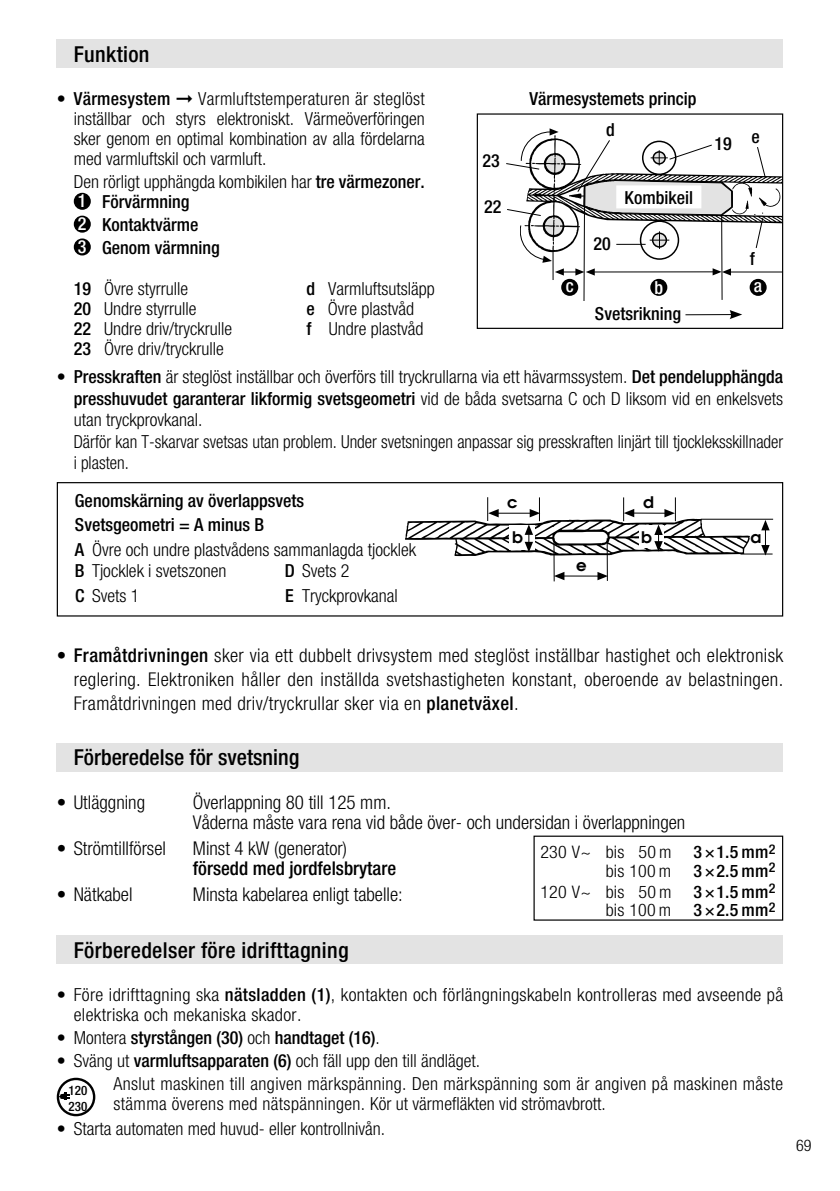
<style>
.page{position:relative;width:840px;height:1191px;background:#fff}
.page>*{position:absolute;margin:0;border:0;box-sizing:border-box;transform-origin:0 0}
.t1{font:500 condensed 22px "Helvetica Neue";letter-spacing:.015em;color:#000}
.t2{font:300 condensed 19px/24px "Helvetica Neue";color:#000}
.t3{font:500 condensed 19px "Helvetica Neue";color:#000}
.t4{font:300 condensed 18px/20px "Helvetica Neue";color:#000}
.t5{font:300 condensed 18px/20px "Helvetica Neue";letter-spacing:.02em;color:#000}
.t6{font:500 condensed 18px/24.4px "Helvetica Neue";color:#000}
.t7{font:500 condensed 18px "Helvetica Neue LTW1 G";color:#000}
.t8{font:500 condensed 18px/22.6px "Helvetica Neue LTW1 G";color:#fff;text-align:justify}
.t9{font:300 condensed 17.2px "Helvetica Neue";letter-spacing:.015em;color:#000;scale:1.04 1}
.t10{font:500 condensed 17.2px "Helvetica Neue";letter-spacing:.015em;color:#000;scale:1.04 1}
.t11{font:600 16px "Avant Garde";color:#000}
.t12{font:300 condensed 16px "Helvetica Neue LTW1 G";color:#000}
.t13{font:500 condensed 13px/16px "Helvetica Neue";color:#000}
.s1{font-weight:300}
.s2{font-weight:500}
.s3{font-family:"Helvetica Neue LTW1 G"}
</style>
<div class="page">
<div style="left:57px;top:743px;width:725px;height:28px;background:#e3e3e3"></div>
<div style="left:533px;top:835px;width:249px;height:85px;border:1px solid #000"></div>
<div style="left:57px;top:935px;width:725px;height:29px;background:#e3e3e3"></div>
<svg style="left:60px;top:1092px;width:10px;height:8px"></svg>
<div style="left:57px;top:1077px;width:38px;height:39px;border:2px solid #000;border-radius:50%"></div>
<div style="left:57px;top:482px;width:725px;height:134px;border:1px solid #000"></div>
<hr style="left:563px;top:575px;width:35px;height:1px;background:#000">
<svg style="left:554px;top:572px;width:10px;height:8px"></svg>
<svg style="left:597px;top:572px;width:9px;height:8px"></svg>
<svg style="left:760px;top:520px;width:9px;height:35px"></svg>
<hr style="left:740px;top:553px;width:32px;height:1px;background:#000">
<hr style="left:700px;top:519px;width:72px;height:1px;background:#000">
<svg style="left:405px;top:497px;width:345px;height:59px"></svg>
<hr style="left:606px;top:538px;width:1px;height:43px;background:#000">
<hr style="left:553px;top:538px;width:1px;height:43px;background:#000">
<div style="left:74px;top:193px;width:17px;height:17px;background:#000;border-radius:50%"></div>
<div style="left:74px;top:216px;width:17px;height:17px;background:#000;border-radius:50%"></div>
<div style="left:74px;top:238px;width:17px;height:17px;background:#000;border-radius:50%"></div>
<div style="left:57px;top:40px;width:725px;height:28px;background:#e3e3e3"></div>
<hr style="left:720px;top:216px;width:2px;height:84px;background:#000">
<hr style="left:583px;top:206px;width:1px;height:95px;background:#000">
<hr style="left:552px;top:247px;width:1px;height:33px;background:#000">
<div style="left:476px;top:113px;width:306px;height:216px;border:1px solid #000"></div>
<div style="left:749px;top:279px;width:17px;height:17px;background:#000;border-radius:50%"></div>
<div style="left:650px;top:279px;width:17px;height:17px;background:#000;border-radius:50%"></div>
<div style="left:561px;top:279px;width:17px;height:17px;background:#000;border-radius:50%"></div>
<svg style="left:506px;top:128px;width:276px;height:148px"></svg>
<div style="left:616px;top:185px;width:85px;height:23px;background:#fff"></div>
<hr style="left:685px;top:314px;width:47px;height:1px;background:#000">
<svg style="left:729px;top:310px;width:12px;height:9px"></svg>
<p class="t1" style="left:74px;top:46px;width:77px">Funktion</p>
<p class="t6" style="left:57px;top:88px;width:115px"><span class="s1">•</span> Värmesystem</p>
<p class="t4" style="left:74px;top:90px;width:352px;text-align:justify;text-indent:124px">Varmluftstemperaturen är steglöst inställbar och styrs elektroniskt. Värmeöverföringen sker genom en optimal kombination av alla fördelarna med varmluftskil och varmluft.</p>
<p class="t4" style="left:102px;top:173px;width:324px;text-indent:-28px">Den rörligt upphängda kombikilen har <span class="s2">tre värmezoner.<br>Förvärmning</span></p>
<p class="t6" style="left:102px;top:214px;width:119px;line-height:22.8px">Kontaktvärme<br>Genom värmning</p>
<p class="t8" style="left:78px;top:192px;width:10px">1<br>2<br>3</p>
<p class="t7" style="left:482px;top:154px;width:19px">23</p>
<p class="t7" style="left:484px;top:200px;width:19px">22</p>
<p class="t6" style="left:529px;top:88px;width:168px">Värmesystemets princip</p>
<p class="t7" style="left:605px;top:123px;width:10px">d</p>
<p class="t7" style="left:593px;top:238px;width:19px">20</p>
<p class="t6" style="left:624px;top:187px;width:70px">Kombikeil</p>
<p class="t7" style="left:714px;top:137px;width:19px">19</p>
<p class="t7" style="left:751px;top:130px;width:10px">e</p>
<p class="t7" style="left:749px;top:252px;width:7px">f</p>
<p class="t4" style="left:74px;top:280px;width:160px"><span class="s2">19</span> Övre styrrulle<br><span class="s2">20</span> Undre styrrulle<br><span class="s2">22</span> Undre driv/tryckrulle<br><span class="s2">23</span> Övre driv/tryckrulle</p>
<p class="t4" style="left:306px;top:280px;width:130px"><span class="s2">d</span> Varmluftsutsläpp <span class="s2">e</span> Övre plastvåd<br><span class="s2">f</span> Undre plastvåd</p>
<p class="t8" style="left:565px;top:276px;width:9px">c</p>
<p class="t8" style="left:654px;top:278px;width:10px">b</p>
<p class="t8" style="left:753px;top:276px;width:10px">a</p>
<p class="t6" style="left:594px;top:303px;width:87px">Svetsrikning</p>
<p class="t4" style="left:74px;top:367px;width:710px;line-height:21.6px;text-indent:-17px">• <span class="s2">Presskraften</span> är steglöst inställbar och överförs till tryckrullarna via ett hävarmssystem. <span class="s2">Det pendelupphängda presshuvudet garanterar likformig svetsgeometri</span> vid de båda svetsarna C och D liksom vid en enkelsvets utan tryckprovkanal.<br>Därför kan T-skarvar svetsas utan problem. Under svetsningen anpassar sig presskraften linjärt till tjockleksskillnader i plasten.</p>
<p class="t6" style="left:75px;top:490px;width:342px">Genomskärning av överlappsvets<br>Svetsgeometri = A minus B<br>A <span class="s1">Övre och undre plastvådens sammanlagda tjocklek</span></p>
<p class="t4" style="left:75px;top:562px;width:153px"><span class="s2">B</span> Tjocklek i svetszonen</p>
<p class="t4" style="left:285px;top:562px;width:66px"><span class="s2">D</span> Svets 2</p>
<p class="t4" style="left:75px;top:587px;width:66px"><span class="s2">C</span> Svets 1</p>
<p class="t4" style="left:285px;top:587px;width:114px"><span class="s2">E</span> Tryckprovkanal</p>
<p class="t11" style="left:507px;top:496px;width:12px">c</p>
<p class="t11" style="left:642px;top:496px;width:12px">d</p>
<p class="t11" style="left:641px;top:531px;width:12px">b</p>
<p class="t11" style="left:750px;top:530px;width:12px">a</p>
<p class="t11" style="left:575px;top:559px;width:12px">e</p>
<p class="t11" style="left:512px;top:531px;width:12px">b</p>
<p class="t2" style="left:74px;top:644px;width:710px;text-align:justify;text-indent:-17px">• <span class="s2">Framåtdrivningen</span> sker via ett dubbelt drivsystem med steglöst inställbar hastighet och elektronisk reglering. Elektroniken håller den inställda svetshastigheten konstant, oberoende av belastningen.<br>Framåtdrivningen med driv/tryckrullar sker via en <span class="s2">planetväxel</span>.</p>
<p class="t1" style="left:74px;top:749px;width:227px">Förberedelse för svetsning</p>
<p class="t2" style="left:57px;top:792px;width:90px">• Utläggning</p>
<p class="t2" style="left:193px;top:794px;width:493px;line-height:20px">Överlappning 80 till 125 mm.<br>Våderna måste vara rena vid både över- och undersidan i överlappningen</p>
<p class="t2" style="left:57px;top:837px;width:111px">• Strömtillförsel</p>
<p class="t2" style="left:193px;top:837px;width:156px">Minst 4 kW (generator)</p>
<p class="t3" style="left:193px;top:861px;width:204px">försedd med jordfelsbrytare</p>
<p class="t2" style="left:57px;top:883px;width:77px">• Nätkabel</p>
<p class="t2" style="left:193px;top:883px;width:211px">Minsta kabelarea enligt tabelle:</p>
<p class="t9" style="left:540px;top:846px;width:127px">230 V~ bis 50 m</p>
<p class="t10" style="left:693px;top:846px;width:80px">3<span class="s3">×</span>1.5 mm<sup>2</sup></p>
<p class="t9" style="left:605px;top:864px;width:64px">bis 100 m</p>
<p class="t10" style="left:693px;top:864px;width:80px">3<span class="s3">×</span>2.5 mm<sup>2</sup></p>
<p class="t9" style="left:540px;top:885px;width:127px">120 V~ bis 50 m</p>
<p class="t10" style="left:693px;top:885px;width:80px">3<span class="s3">×</span>1.5 mm<sup>2</sup></p>
<p class="t9" style="left:605px;top:903px;width:64px">bis 100 m</p>
<p class="t10" style="left:693px;top:903px;width:80px">3<span class="s3">×</span>2.5 mm<sup>2</sup></p>
<p class="t1" style="left:74px;top:942px;width:276px">Förberedelser före idrifttagning</p>
<p class="t5" style="left:74px;top:986px;width:710px;text-indent:-17px">• Före idrifttagning ska <span class="s2">nätsladden (1)</span>, kontakten och förlängningskabeln kontrolleras med avseende på elektriska och mekaniska skador.</p>
<p class="t6" style="left:57px;top:1027px;width:324px"><span class="s1">• Montera</span> styrstången (30) <span class="s1">och</span> handtaget (16)<span class="s1">.</span></p>
<p class="t5" style="left:113px;top:1050px;width:671px;line-height:22.8px;text-indent:-57px">• Sväng ut <span class="s2">varmluftsapparaten (6)</span> och fäll upp den till ändläget.<br>Anslut maskinen till angiven märkspänning. Den märkspänning som är angiven på maskinen måste</p>
<p class="t4" style="left:113px;top:1094px;width:493px">stämma överens med nätspänningen. Kör ut värmefläkten vid strömavbrott.</p>
<p class="t4" style="left:57px;top:1120px;width:330px">• Starta automaten med huvud- eller kontrollnivån.</p>
<p class="t13" style="left:69px;top:1083px;width:20px">120<br>230</p>
<p class="t12" style="left:795px;top:1140px;width:17px">69</p>
</div>
